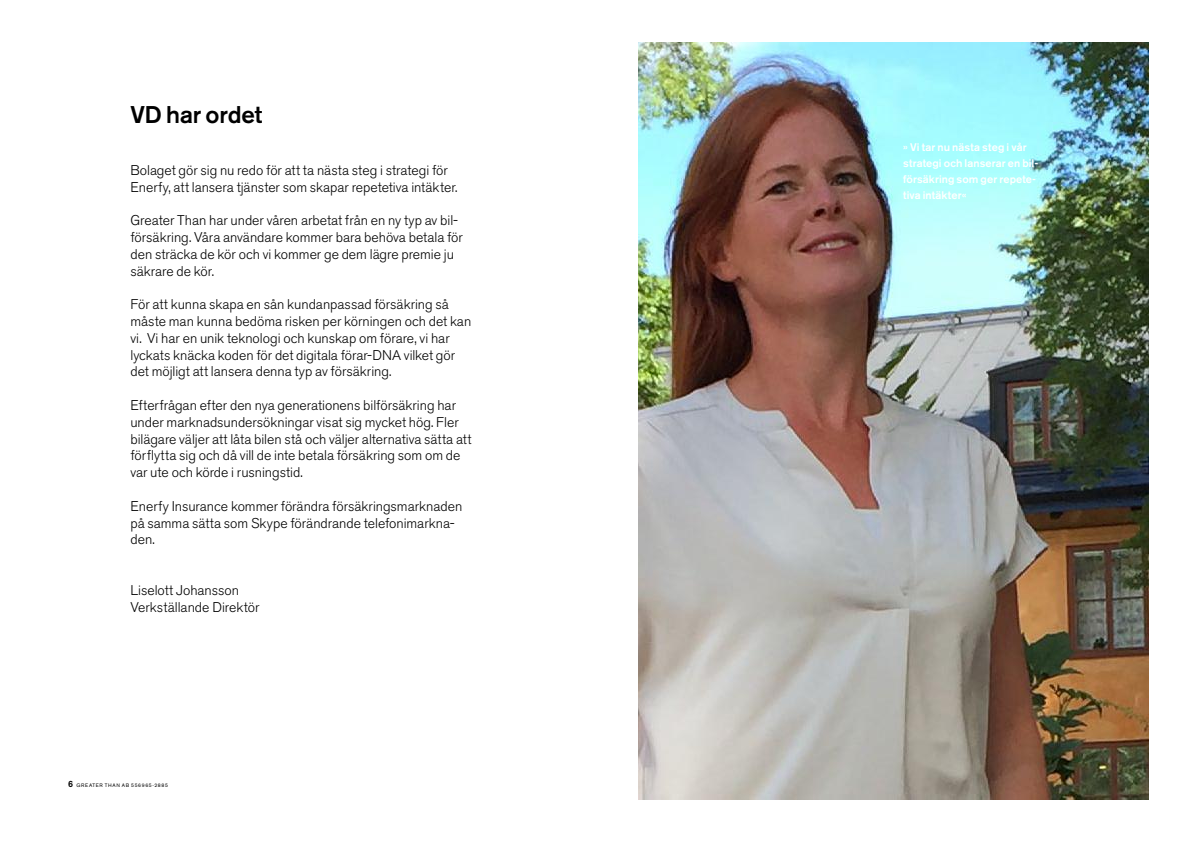
<style>
.page{position:relative;width:1191px;height:842px;background:#fff}
.page>*{position:absolute;margin:0;border:0;box-sizing:border-box;transform-origin:0 0}
.t1{font:500 24px "Akzidenz Grotesk BE";color:#000}
.t2{font:300 14px/16.8px "Akzidenz Grotesk BE";color:#000}
.t3{font:500 11px/16px "Akzidenz Grotesk BE";letter-spacing:.005em;color:#fff}
.t4{font:5px "Akzidenz Grotesk BE";letter-spacing:.13em;color:#000}
.s1{font-weight:500;font-size:9px}
</style>
<div class="page">
<img style="left:638px;top:43px;width:510px;height:756px">
<h1 class="t1" style="left:130px;top:100px;width:133px">VD har ordet</h1>
<p class="t2" style="left:130px;top:162px;width:328px">Bolaget gör sig nu redo för att ta nästa steg i strategi för<br>Enerfy, att lansera tjänster som skapar repetetiva intäkter.</p>
<p class="t2" style="left:130px;top:212px;width:334px">Greater Than har under våren arbetat från en ny typ av bil&shy;försäkring. Våra användare kommer bara behöva betala för den sträcka de kör och vi kommer ge dem lägre premie ju säkrare de kör.</p>
<p class="t2" style="left:130px;top:296px;width:342px">För att kunna skapa en sån kundanpassad försäkring så måste man kunna bedöma risken per körningen och det kan vi. Vi har en unik teknologi och kunskap om förare, vi har lyckats knäcka koden för det digitala förar-DNA vilket gör det möjligt att lansera denna typ av försäkring.</p>
<p class="t2" style="left:130px;top:397px;width:342px">Efterfrågan efter den nya generationens bilförsäkring har under marknadsundersökningar visat sig mycket hög. Fler bilägare väljer att låta bilen stå och väljer alternativa sätta att förflytta sig och då vill de inte betala försäkring som om de var ute och körde i rusningstid.</p>
<p class="t2" style="left:130px;top:498px;width:333px">Enerfy Insurance kommer förändra försäkringsmarknaden på samma sätta som Skype förändrande telefonimarkna&shy;den.</p>
<p class="t2" style="left:130px;top:582px;width:131px">Liselott Johansson<br>Verkställande Direktör</p>
<p class="t4" style="left:68px;top:782px;width:101px"><span class="s1">6</span> GREATER THAN AB 556965-2885</p>
<p class="t3" style="left:903px;top:139px;width:137px">» Vi tar nu nästa steg i vår strategi och lanserar en bil&shy;försäkring som ger repete&shy;tiva intäkter«</p>
</div>
